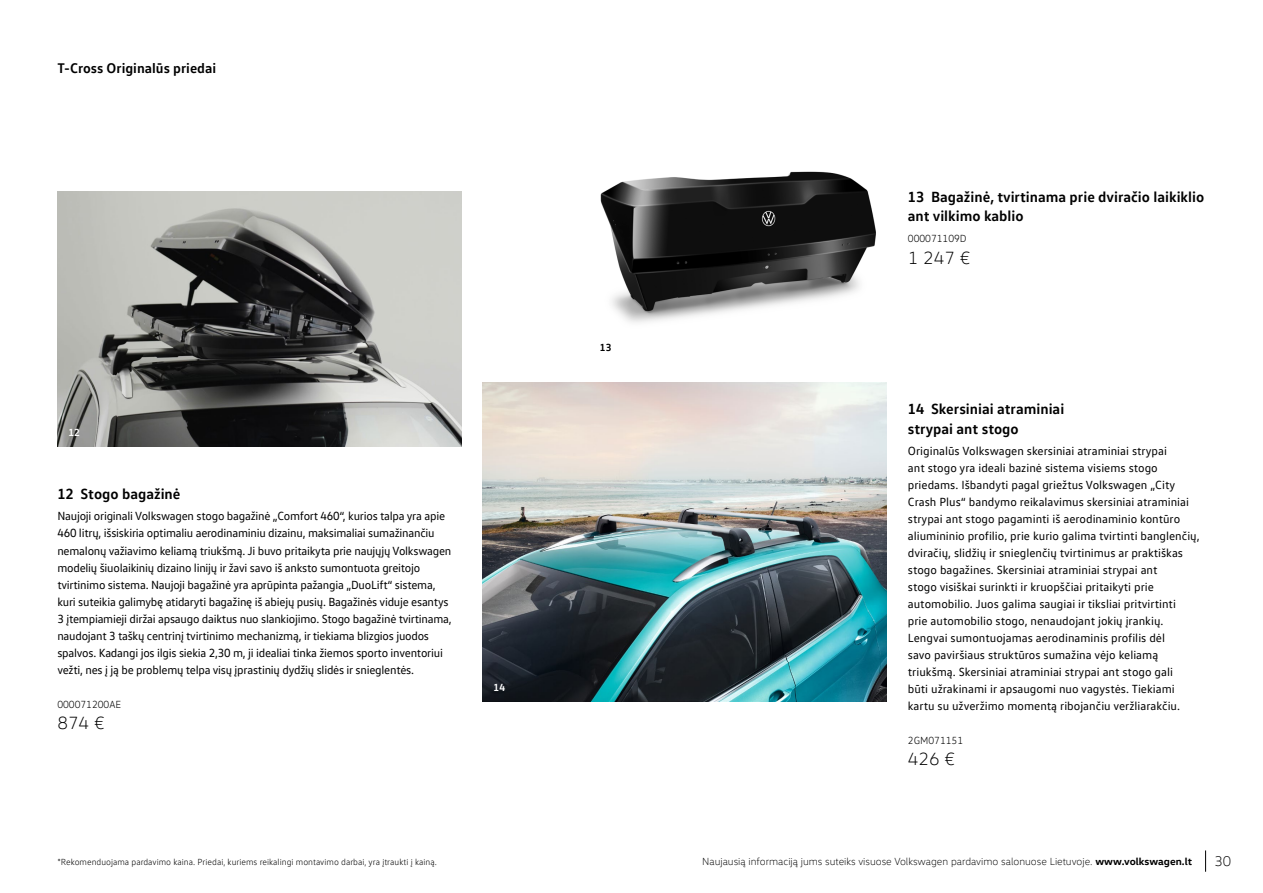
<style>
.page{position:relative;width:1263px;height:893px;background:#fff}
.page>*{position:absolute;margin:0;border:0;box-sizing:border-box;transform-origin:0 0}
.AKSE_cena{font:300 18px "VW Head";color:#000}
.jauns_10_13{font:700 15px/19.5px "VW Text";color:#000}
.t1{font:700 14.25px "VW Text";color:#000}
.t2{font:300 14.25px "VW Head";color:#000}
.pamats_nelīdzens_4mm{font:12px/17px "VW Text";letter-spacing:-.005em;color:#000}
.t3{font:300 10.5px "VW Head";color:#000}
.AKSE_kods{font:300 10.5px "VW Text";color:#000}
.cena_M{font:700 10.5px "VW Text";color:#fff}
.cena_M-2{font:700 10.5px "VW Text";color:#000}
.t4{font:300 9px "VW Text";color:#000}
.s1{font-weight:700}
</style>
<div class="page">
<svg style="left:1205px;top:850px;width:1px;height:22px"></svg>
<img style="left:57px;top:191px;width:404px;height:255px">
<img style="left:483px;top:383px;width:404px;height:319px">
<img style="left:600px;top:171px;width:276px;height:152px">
<p class="t1" style="left:57px;top:59px;width:160px">T-Cross Originalūs priedai</p>
<p class="cena_M" style="left:68px;top:425px;width:13px">12</p>
<p class="jauns_10_13" style="left:57px;top:484px;width:125px">12 Stogo bagažinė</p>
<p class="pamats_nelīdzens_4mm" style="left:57px;top:508px;width:396px">Naujoji originali Volkswagen stogo bagažinė „Comfort 460“, kurios talpa yra apie 460 litrų, išsiskiria optimaliu aerodinaminiu dizainu, maksimaliai sumažinančiu nemalonų važiavimo keliamą triukšmą. Ji buvo pritaikyta prie naujųjų Volkswagen modelių šiuolaikinių dizaino linijų ir žavi savo iš anksto sumontuota greitojo tvirtinimo sistema. Naujoji bagažinė yra aprūpinta pažangia „DuoLift“ sistema, kuri suteikia galimybę atidaryti bagažinę iš abiejų pusių. Bagažinės viduje esantys 3 įtempiamieji diržai apsaugo daiktus nuo slankiojimo. Stogo bagažinė tvirtinama, naudojant 3 taškų centrinį tvirtinimo mechanizmą, ir tiekiama blizgios juodos spalvos. Kadangi jos ilgis siekia 2,30 m, ji idealiai tinka žiemos sporto inventoriui vežti, nes į ją be problemų telpa visų įprastinių dydžių slidės ir snieglentės.</p>
<p class="AKSE_kods" style="left:57px;top:698px;width:65px">000071200AE</p>
<p class="AKSE_cena" style="left:57px;top:712px;width:49px">874 €</p>
<p class="cena_M" style="left:494px;top:681px;width:13px">14</p>
<p class="cena_M-2" style="left:600px;top:340px;width:13px">13</p>
<p class="jauns_10_13" style="left:908px;top:186px;width:298px">13 Bagažinė, tvirtinama prie dviračio laikiklio ant vilkimo kablio</p>
<p class="AKSE_kods" style="left:908px;top:233px;width:60px">000071109D</p>
<p class="AKSE_cena" style="left:908px;top:247px;width:64px">1 247 €</p>
<p class="jauns_10_13" style="left:908px;top:399px;width:158px">14 Skersiniai atraminiai strypai ant stogo</p>
<p class="pamats_nelīdzens_4mm" style="left:908px;top:442px;width:293px">Originalūs Volkswagen skersiniai atraminiai strypai<br>ant stogo yra ideali bazinė sistema visiems stogo priedams. Išbandyti pagal griežtus Volkswagen „City Crash Plus“ bandymo reikalavimus skersiniai atraminiai strypai ant stogo pagaminti iš aerodinaminio kontūro aliumininio profilio, prie kurio galima tvirtinti banglenčių, dviračių, slidžių ir snieglenčių tvirtinimus ar praktiškas stogo bagažines. Skersiniai atraminiai strypai ant<br>stogo visiškai surinkti ir kruopščiai pritaikyti prie automobilio. Juos galima saugiai ir tiksliai pritvirtinti<br>prie automobilio stogo, nenaudojant jokių įrankių.<br>Lengvai sumontuojamas aerodinaminis profilis dėl<br>savo paviršiaus struktūros sumažina vėjo keliamą triukšmą. Skersiniai atraminiai strypai ant stogo gali<br>būti užrakinami ir apsaugomi nuo vagystės. Tiekiami kartu su užveržimo momentą ribojančiu veržliarakčiu.</p>
<p class="AKSE_kods" style="left:908px;top:734px;width:57px">2GM071151</p>
<p class="AKSE_cena" style="left:908px;top:749px;width:49px">426 €</p>
<p class="t4" style="left:57px;top:856px;width:381px">*Rekomenduojama pardavimo kaina. Priedai, kuriems reikalingi montavimo darbai, yra įtraukti į kainą.</p>
<p class="t3" style="left:702px;top:855px;width:491px">Naujausią informaciją jums suteiks visuose Volkswagen pardavimo salonuose Lietuvoje. <span class="s1">www.volkswagen.lt</span></p>
<p class="t2" style="left:1214px;top:853px;width:18px">30</p>
</div>
